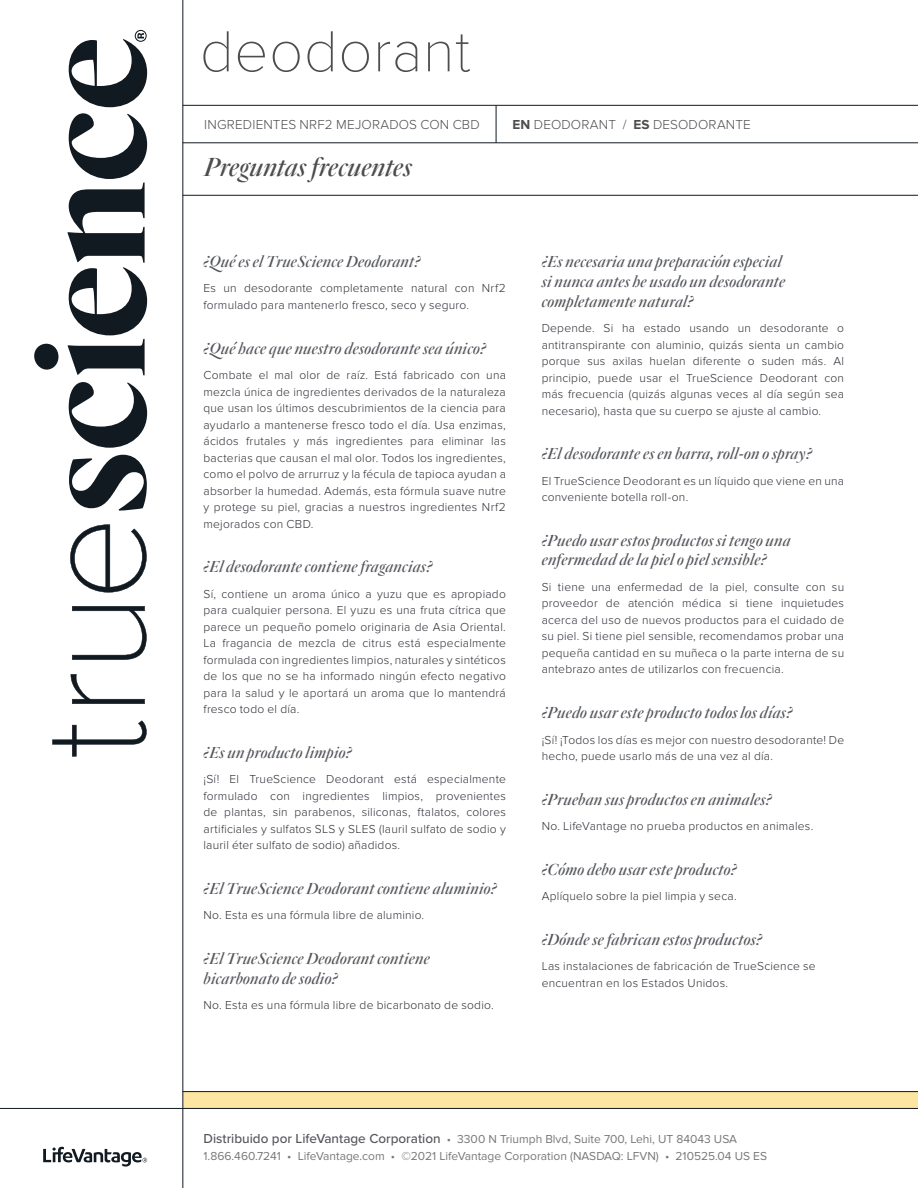
<style>
.page{position:relative;width:918px;height:1188px;background:#fff}
.page>*{position:absolute;margin:0;border:0;box-sizing:border-box;transform-origin:0 0}
.t1{font:100 60px "Proxima Nova T";letter-spacing:.01em;color:#4d4d4f}
.t2{font:italic 500 27px "Quarto";letter-spacing:.005em;color:#4d4d4f}
.t3{font:italic 500 16.5px/19.8px "Quarto";letter-spacing:.02em;color:#54565b}
.t4{font:300 13.5px "Proxima Nova";letter-spacing:.015em;color:#4d4d4f}
.t5{font:300 12px/16.5px "Proxima Nova";letter-spacing:.02em;color:#2c2f36;text-align:justify}
.t6{font:12px/16.5px "Proxima Nova";color:#77787b}
.s1{font-weight:700}
.s2{font-weight:500;font-size:13.5px;color:#54565b}
</style>
<div class="page">
<div style="left:183px;top:1091px;width:735px;height:17px;background:#fde5a2"></div>
<hr style="left:0;top:1108px;width:918px;height:1px;background:#111921">
<svg style="left:43px;top:1147px;width:104px;height:20px"></svg>
<hr style="left:183px;top:1091px;width:735px;height:1px;background:#111921">
<hr style="left:183px;top:0;width:1px;height:1188px;background:#111921">
<svg style="left:69px;top:455px;width:78px;height:56px"></svg>
<svg style="left:69px;top:382px;width:78px;height:66px"></svg>
<svg style="left:34px;top:113px;width:113px;height:262px"></svg>
<svg style="left:52px;top:720px;width:95px;height:37px"></svg>
<svg style="left:71px;top:674px;width:74px;height:30px"></svg>
<svg style="left:72px;top:606px;width:75px;height:54px"></svg>
<svg style="left:70px;top:524px;width:77px;height:69px"></svg>
<svg style="left:69px;top:30px;width:78px;height:77px"></svg>
<hr style="left:183px;top:143px;width:735px;height:1px;background:#111921">
<hr style="left:183px;top:105px;width:735px;height:1px;background:#111921">
<hr style="left:183px;top:195px;width:735px;height:1px;background:#111921">
<hr style="left:496px;top:105px;width:1px;height:38px;background:#111921">
<h1 class="t1" style="left:200px;top:17px;width:272px">deodorant</h1>
<p class="t4" style="left:204px;top:117px;width:277px">INGREDIENTES NRF2 MEJORADOS CON CBD</p>
<h2 class="t2" style="left:204px;top:149px;width:209px">Preguntas frecuentes</h2>
<p class="t4" style="left:513px;top:117px;width:240px"><span class="s1">EN</span> DEODORANT / <span class="s1">ES</span> DESODORANTE</p>
<h3 class="t3" style="left:204px;top:251px;width:218px">¿Qué es el TrueScience Deodorant?</h3>
<p class="t5" style="left:204px;top:280px;width:304px">Es un desodorante completamente natural con Nrf2 formulado para mantenerlo fresco, seco y seguro.</p>
<h3 class="t3" style="left:204px;top:338px;width:284px">¿Qué hace que nuestro desodorante sea único?</h3>
<p class="t5" style="left:204px;top:367px;width:304px">Combate el mal olor de raíz. Está fabricado con una mezcla única de ingredientes derivados de la naturaleza que usan los últimos descubrimientos de la ciencia para ayudarlo a mantenerse fresco todo el día. Usa enzimas, ácidos frutales y más ingredientes para eliminar las bacterias que causan el mal olor. Todos los ingredientes, como el polvo de arrurruz y la fécula de tapioca ayudan a absorber la humedad. Además, esta fórmula suave nutre y protege su piel, gracias a nuestros ingredientes Nrf2 mejorados con CBD.</p>
<h3 class="t3" style="left:204px;top:557px;width:230px">¿El desodorante contiene fragancias?</h3>
<p class="t5" style="left:204px;top:585px;width:304px">Sí, contiene un aroma único a yuzu que es apropiado para cualquier persona. El yuzu es una fruta cítrica que parece un pequeño pomelo originaria de Asia Oriental.<br>La fragancia de mezcla de citrus está especialmente formulada con ingredientes limpios, naturales y sintéticos de los que no se ha informado ningún efecto negativo para la salud y le aportará un aroma que lo mantendrá fresco todo el día.</p>
<h3 class="t3" style="left:204px;top:742px;width:149px">¿Es un producto limpio?</h3>
<p class="t5" style="left:204px;top:771px;width:304px">¡Sí! El TrueScience Deodorant está especialmente formulado con ingredientes limpios, provenientes de plantas, sin parabenos, siliconas, ftalatos, colores artificiales y sulfatos SLS y SLES (lauril sulfato de sodio y lauril éter sulfato de sodio) añadidos.</p>
<h3 class="t3" style="left:204px;top:878px;width:295px">¿El TrueScience Deodorant contiene aluminio?</h3>
<p class="t5" style="left:204px;top:907px;width:222px">No. Esta es una fórmula libre de aluminio.</p>
<h3 class="t3" style="left:204px;top:948px;width:228px">¿El TrueScience Deodorant contiene bicarbonato de sodio?</h3>
<p class="t5" style="left:204px;top:997px;width:292px">No. Esta es una fórmula libre de bicarbonato de sodio.</p>
<h3 class="t3" style="left:542px;top:251px;width:245px">¿Es necesaria una preparación especial si nunca antes he usado un desodorante completamente natural?</h3>
<p class="t5" style="left:542px;top:320px;width:304px">Depende. Si ha estado usando un desodorante o antitranspirante con aluminio, quizás sienta un cambio porque sus axilas huelan diferente o suden más. Al principio, puede usar el TrueScience Deodorant con más frecuencia (quizás algunas veces al día según sea necesario), hasta que su cuerpo se ajuste al cambio.</p>
<h3 class="t3" style="left:542px;top:444px;width:272px">¿El desodorante es en barra, roll-on o spray?</h3>
<p class="t5" style="left:542px;top:473px;width:304px">El TrueScience Deodorant es un líquido que viene en una conveniente botella roll-on.</p>
<h3 class="t3" style="left:542px;top:530px;width:250px">¿Puedo usar estos productos si tengo una enfermedad de la piel o piel sensible?</h3>
<p class="t5" style="left:542px;top:579px;width:304px">Si tiene una enfermedad de la piel, consulte con su proveedor de atención médica si tiene inquietudes acerca del uso de nuevos productos para el cuidado de su piel. Si tiene piel sensible, recomendamos probar una pequeña cantidad en su muñeca o la parte interna de su antebrazo antes de utilizarlos con frecuencia.</p>
<h3 class="t3" style="left:542px;top:703px;width:252px">¿Puedo usar este producto todos los días?</h3>
<p class="t5" style="left:542px;top:731px;width:304px">¡Sí! ¡Todos los días es mejor con nuestro desodorante! De hecho, puede usarlo más de una vez al día.</p>
<h3 class="t3" style="left:542px;top:789px;width:231px">¿Prueban sus productos en animales?</h3>
<p class="t5" style="left:542px;top:818px;width:273px">No. LifeVantage no prueba productos en animales.</p>
<h3 class="t3" style="left:542px;top:859px;width:196px">¿Cómo debo usar este producto?</h3>
<p class="t5" style="left:542px;top:888px;width:197px">Aplíquelo sobre la piel limpia y seca.</p>
<h3 class="t3" style="left:542px;top:929px;width:222px">¿Dónde se fabrican estos productos?</h3>
<p class="t5" style="left:542px;top:958px;width:275px">Las instalaciones de fabricación de TrueScience se encuentran en los Estados Unidos.</p>
<p class="t6" style="left:204px;top:1131px;width:565px"><span class="s2">Distribuido por LifeVantage Corporation</span> • 3300 N Triumph Blvd, Suite 700, Lehi, UT 84043 USA<br>1.866.460.7241 • LifeVantage.com • ©2021 LifeVantage Corporation (NASDAQ: LFVN) • 210525.04 US ES</p>
</div>
